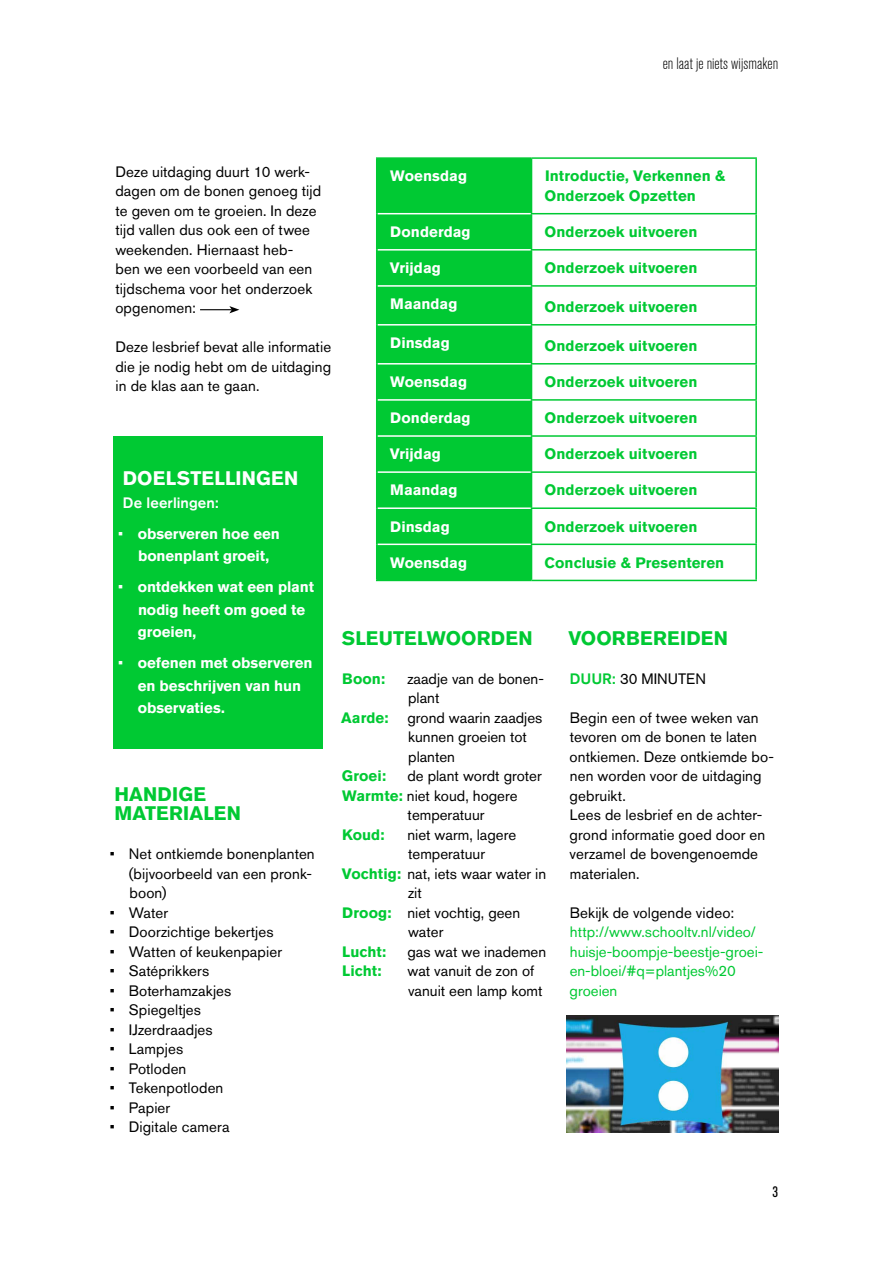
<style>
.page{position:relative;width:893px;height:1263px;background:#fff}
.page>*{position:absolute;margin:0;border:0;box-sizing:border-box;transform-origin:0 0}
.t1{font:700 19.5px/19.5px "Akzidenz Grotesk BQ";letter-spacing:.01em;color:#00c933}
.t2{font:700 19.5px "Akzidenz Grotesk BQ";letter-spacing:.01em;color:#fff}
.t3{font:300 condensed 16.5px "Akzidenz Grotesk BQ";letter-spacing:.005em;color:#000}
.t4{font:15px/19.5px "Akzidenz Grotesk BQ";letter-spacing:.005em;color:#000}
.t5{font:700 15px/19.5px "Akzidenz Grotesk BQ";letter-spacing:.005em;color:#00c933}
.t6{font:700 15px/22.5px "Akzidenz Grotesk BQ";color:#fff}
.t7{font:15px/19.5px "Akzidenz Grotesk BQ";color:#00c933}
.t8{font:500 15px "Akzidenz Grotesk BQ";letter-spacing:.01em;color:#fff}
.t9{font:condensed 15px "Akzidenz Grotesk BQ";color:#000}
.s1{font-weight:400}
.s2{font-weight:700;color:#00c933}
.s3{font-weight:500;color:#00c933}
</style>
<div class="page">
<div style="left:114px;top:436px;width:209px;height:312px;background:#00c933"></div>
<img style="left:566px;top:1015px;width:212px;height:117px">
<hr style="left:200px;top:309px;width:32px;height:1px;background:#000">
<svg style="left:229px;top:306px;width:10px;height:7px"></svg>
<div style="left:377px;top:159px;width:154px;height:421px;background:#00c933"></div>
<hr style="left:531px;top:157px;width:226px;height:2px;background:#00c933">
<hr style="left:755px;top:159px;width:2px;height:54px;background:#00c933">
<hr style="left:531px;top:213px;width:226px;height:1px;background:#00c933">
<hr style="left:755px;top:214px;width:2px;height:35px;background:#00c933">
<hr style="left:531px;top:249px;width:226px;height:2px;background:#00c933">
<hr style="left:755px;top:251px;width:2px;height:34px;background:#00c933">
<hr style="left:531px;top:285px;width:226px;height:2px;background:#00c933">
<hr style="left:755px;top:287px;width:2px;height:37px;background:#00c933">
<hr style="left:531px;top:324px;width:226px;height:2px;background:#00c933">
<hr style="left:755px;top:326px;width:2px;height:37px;background:#00c933">
<hr style="left:531px;top:363px;width:226px;height:2px;background:#00c933">
<hr style="left:755px;top:365px;width:2px;height:34px;background:#00c933">
<hr style="left:531px;top:399px;width:226px;height:2px;background:#00c933">
<hr style="left:755px;top:401px;width:2px;height:34px;background:#00c933">
<hr style="left:531px;top:435px;width:226px;height:2px;background:#00c933">
<hr style="left:755px;top:437px;width:2px;height:34px;background:#00c933">
<hr style="left:531px;top:471px;width:226px;height:2px;background:#00c933">
<hr style="left:755px;top:473px;width:2px;height:34px;background:#00c933">
<hr style="left:531px;top:507px;width:226px;height:2px;background:#00c933">
<hr style="left:755px;top:509px;width:2px;height:35px;background:#00c933">
<hr style="left:531px;top:544px;width:226px;height:1px;background:#00c933">
<hr style="left:755px;top:545px;width:2px;height:35px;background:#00c933">
<hr style="left:531px;top:580px;width:226px;height:1px;background:#00c933">
<hr style="left:377px;top:213px;width:154px;height:1px;background:#fff">
<hr style="left:377px;top:249px;width:154px;height:2px;background:#fff">
<hr style="left:377px;top:285px;width:154px;height:2px;background:#fff">
<hr style="left:377px;top:324px;width:154px;height:2px;background:#fff">
<hr style="left:377px;top:363px;width:154px;height:2px;background:#fff">
<hr style="left:377px;top:399px;width:154px;height:2px;background:#fff">
<hr style="left:377px;top:435px;width:154px;height:2px;background:#fff">
<hr style="left:377px;top:471px;width:154px;height:2px;background:#fff">
<hr style="left:377px;top:507px;width:154px;height:2px;background:#fff">
<hr style="left:377px;top:544px;width:154px;height:1px;background:#fff">
<hr style="left:376px;top:157px;width:155px;height:2px;background:#00c933">
<hr style="left:376px;top:159px;width:1px;height:55px;background:#00c933">
<hr style="left:531px;top:159px;width:1px;height:54px;background:#00c933">
<hr style="left:376px;top:214px;width:1px;height:36px;background:#00c933">
<hr style="left:531px;top:214px;width:1px;height:35px;background:#00c933">
<hr style="left:376px;top:250px;width:1px;height:36px;background:#00c933">
<hr style="left:531px;top:251px;width:1px;height:34px;background:#00c933">
<hr style="left:376px;top:286px;width:1px;height:39px;background:#00c933">
<hr style="left:531px;top:287px;width:1px;height:37px;background:#00c933">
<hr style="left:376px;top:325px;width:1px;height:39px;background:#00c933">
<hr style="left:531px;top:326px;width:1px;height:37px;background:#00c933">
<hr style="left:376px;top:364px;width:1px;height:36px;background:#00c933">
<hr style="left:531px;top:365px;width:1px;height:34px;background:#00c933">
<hr style="left:376px;top:400px;width:1px;height:36px;background:#00c933">
<hr style="left:531px;top:401px;width:1px;height:34px;background:#00c933">
<hr style="left:376px;top:436px;width:1px;height:36px;background:#00c933">
<hr style="left:531px;top:437px;width:1px;height:34px;background:#00c933">
<hr style="left:376px;top:472px;width:1px;height:36px;background:#00c933">
<hr style="left:531px;top:473px;width:1px;height:34px;background:#00c933">
<hr style="left:376px;top:508px;width:1px;height:36px;background:#00c933">
<hr style="left:531px;top:509px;width:1px;height:35px;background:#00c933">
<hr style="left:376px;top:544px;width:1px;height:36px;background:#00c933">
<hr style="left:531px;top:545px;width:1px;height:35px;background:#00c933">
<hr style="left:376px;top:580px;width:155px;height:1px;background:#00c933">
<p class="t3" style="left:663px;top:55px;width:117px">en laat je niets wijsmaken</p>
<p class="t4" style="left:115px;top:162px;width:207px">Deze uitdaging duurt 10 werk&shy;dagen om de bonen genoeg tijd te geven om te groeien. In deze tijd vallen dus ook een of twee weekenden. Hiernaast heb&shy;ben we een voorbeeld van een tijdschema voor het onderzoek opgenomen:</p>
<p class="t6" style="left:390px;top:165px;width:78px">Woensdag</p>
<p class="t5" style="left:544px;top:166px;width:183px">Introductie, Verkennen &amp;<br>Onderzoek Opzetten</p>
<p class="t6" style="left:390px;top:221px;width:82px">Donderdag</p>
<p class="t5" style="left:544px;top:222px;width:155px">Onderzoek uitvoeren</p>
<p class="t6" style="left:390px;top:257px;width:52px">Vrijdag</p>
<p class="t5" style="left:544px;top:258px;width:155px">Onderzoek uitvoeren</p>
<p class="t6" style="left:390px;top:293px;width:69px">Maandag</p>
<p class="t5" style="left:544px;top:297px;width:155px">Onderzoek uitvoeren</p>
<p class="t6" style="left:390px;top:332px;width:61px">Dinsdag</p>
<p class="t5" style="left:544px;top:336px;width:155px">Onderzoek uitvoeren</p>
<p class="t6" style="left:390px;top:371px;width:78px">Woensdag</p>
<p class="t5" style="left:544px;top:372px;width:155px">Onderzoek uitvoeren</p>
<p class="t6" style="left:390px;top:407px;width:82px">Donderdag</p>
<p class="t5" style="left:544px;top:408px;width:155px">Onderzoek uitvoeren</p>
<p class="t6" style="left:390px;top:443px;width:52px">Vrijdag</p>
<p class="t5" style="left:544px;top:444px;width:155px">Onderzoek uitvoeren</p>
<p class="t6" style="left:390px;top:479px;width:69px">Maandag</p>
<p class="t5" style="left:544px;top:480px;width:155px">Onderzoek uitvoeren</p>
<p class="t6" style="left:390px;top:515px;width:61px">Dinsdag</p>
<p class="t5" style="left:544px;top:517px;width:155px">Onderzoek uitvoeren</p>
<p class="t6" style="left:390px;top:551px;width:78px">Woensdag</p>
<p class="t5" style="left:544px;top:553px;width:181px">Conclusie &amp; Presenteren</p>
<p class="t4" style="left:115px;top:337px;width:217px;text-align:justify">Deze lesbrief bevat alle informatie die je nodig hebt om de uitdaging in de klas aan te gaan.</p>
<h1 class="t2" style="left:123px;top:467px;width:177px">DOELSTELLINGEN</h1>
<p class="t8" style="left:123px;top:493px;width:97px">De leerlingen:</p>
<p class="t6" style="left:138px;top:522px;width:143px;text-indent:-20px"><span class="s1">•</span> observeren hoe een bonenplant groeit,</p>
<p class="t6" style="left:138px;top:576px;width:177px;text-indent:-20px"><span class="s1">•</span> ontdekken wat een plant nodig heeft om goed te groeien,</p>
<p class="t6" style="left:138px;top:652px;width:176px;text-indent:-19px"><span class="s1">•</span> oefenen met observeren en beschrijven van hun observaties.</p>
<h1 class="t1" style="left:342px;top:628px;width:192px">SLEUTELWOORDEN</h1>
<p class="t5" style="left:342px;top:669px;width:45px">Boon:</p>
<p class="t4" style="left:407px;top:669px;width:138px">zaadje van de bonen&shy;plant</p>
<p class="t5" style="left:341px;top:708px;width:49px">Aarde:</p>
<p class="t4" style="left:407px;top:708px;width:136px">grond waarin zaadjes kunnen groeien tot planten</p>
<p class="t5" style="left:342px;top:766px;width:46px">Groei:</p>
<p class="t4" style="left:407px;top:766px;width:136px">de plant wordt groter</p>
<p class="t4" style="left:342px;top:786px;width:177px"><span class="s2">Warmte:</span> niet koud, hogere</p>
<p class="t4" style="left:408px;top:805px;width:78px">temperatuur</p>
<p class="t5" style="left:342px;top:825px;width:44px">Koud:</p>
<p class="t4" style="left:407px;top:825px;width:110px">niet warm, lagere</p>
<p class="t4" style="left:408px;top:844px;width:78px">temperatuur</p>
<p class="t4" style="left:342px;top:864px;width:206px"><span class="s2">Vochtig:</span> nat, iets waar water in</p>
<p class="t4" style="left:408px;top:883px;width:15px">zit</p>
<p class="t4" style="left:342px;top:903px;width:180px"><span class="s2">Droog:</span> niet vochtig, geen</p>
<p class="t4" style="left:408px;top:922px;width:37px">water</p>
<p class="t5" style="left:342px;top:942px;width:46px">Lucht:</p>
<p class="t4" style="left:407px;top:942px;width:140px">gas wat we inademen</p>
<p class="t5" style="left:342px;top:961px;width:41px">Licht:</p>
<p class="t4" style="left:407px;top:961px;width:136px">wat vanuit de zon of vanuit een lamp komt</p>
<h1 class="t1" style="left:568px;top:628px;width:161px">VOORBEREIDEN</h1>
<p class="t4" style="left:570px;top:669px;width:138px"><span class="s3">DUUR:</span> 30 MINUTEN</p>
<p class="t4" style="left:570px;top:708px;width:206px">Begin een of twee weken van tevoren om de bonen te laten ontkiemen. Deze ontkiemde bo&shy;nen worden voor de uitdaging gebruikt.<br>Lees de lesbrief en de achter&shy;grond informatie goed door en verzamel de bovengenoemde materialen.</p>
<p class="t4" style="left:570px;top:903px;width:166px">Bekijk de volgende video:</p>
<p class="t7" style="left:570px;top:922px;width:195px">http://www.schooltv.nl/video/ huisje-boompje-beestje-groei&shy;en-bloei/#q=plantjes%20 groeien</p>
<h1 class="t1" style="left:114px;top:784px;width:128px">HANDIGE<br>MATERIALEN</h1>
<p class="t4" style="left:129px;top:844px;width:187px;text-indent:-19px">• Net ontkiemde bonenplanten (bijvoorbeeld van een pronk&shy;boon)</p>
<p class="t4" style="left:110px;top:903px;width:60px">• Water</p>
<p class="t4" style="left:110px;top:922px;width:165px">• Doorzichtige bekertjes</p>
<p class="t4" style="left:110px;top:942px;width:174px">• Watten of keukenpapier</p>
<p class="t4" style="left:110px;top:961px;width:101px">• Satéprikkers</p>
<p class="t4" style="left:110px;top:981px;width:123px">• Boterhamzakjes</p>
<p class="t4" style="left:110px;top:1000px;width:93px">• Spiegeltjes</p>
<p class="t4" style="left:110px;top:1020px;width:104px">• IJzerdraadjes</p>
<p class="t4" style="left:110px;top:1039px;width:75px">• Lampjes</p>
<p class="t4" style="left:110px;top:1059px;width:78px">• Potloden</p>
<p class="t4" style="left:110px;top:1078px;width:115px">• Tekenpotloden</p>
<p class="t4" style="left:110px;top:1098px;width:62px">• Papier</p>
<p class="t4" style="left:110px;top:1117px;width:121px">• Digitale camera</p>
<p class="t9" style="left:772px;top:1183px;width:7px">3</p>
</div>
